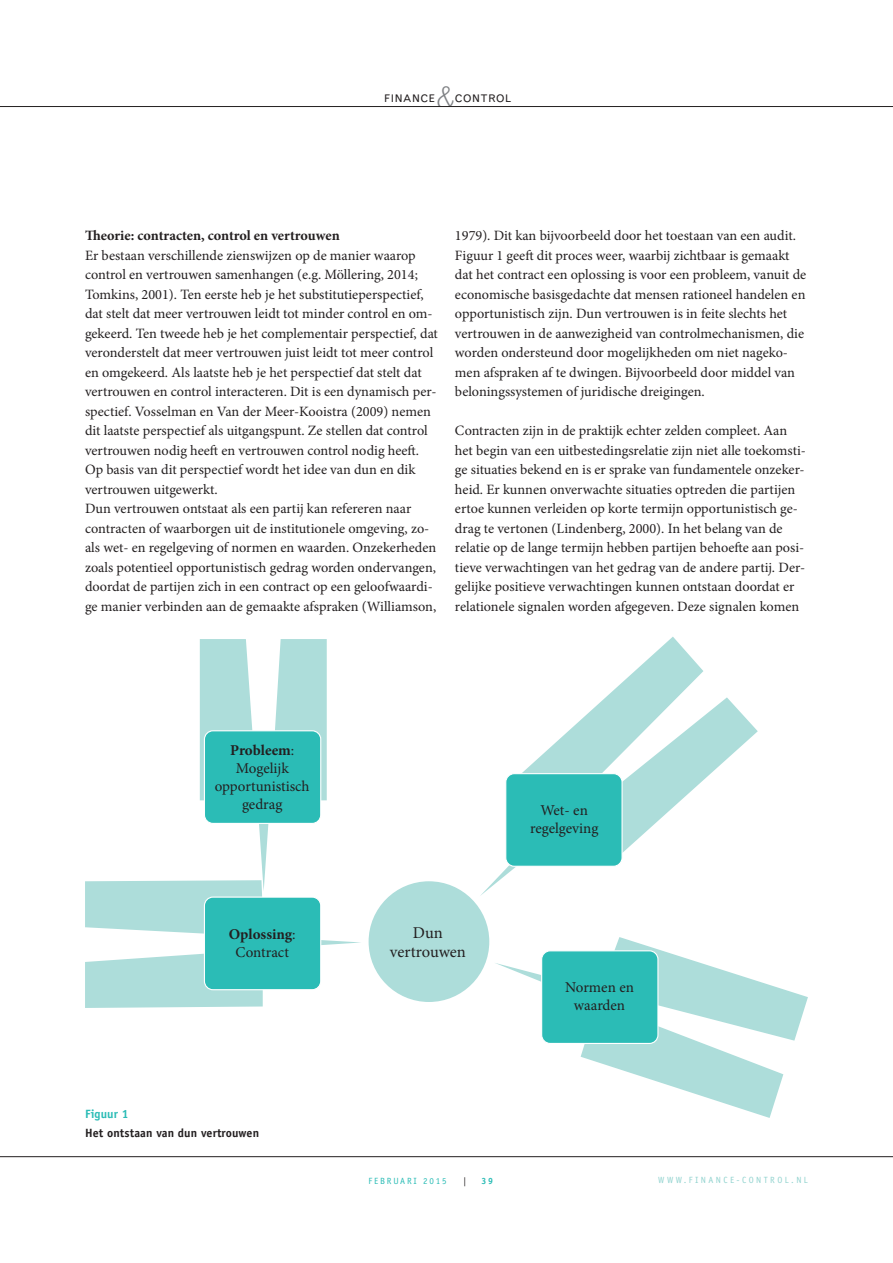
<style>
.page{position:relative;width:893px;height:1263px;background:#fff}
.page>*{position:absolute;margin:0;border:0;box-sizing:border-box;transform-origin:0 0}
.t1{font:300 33px "Grotesque MT Std";color:#808285}
.t2{font:16.5px/19.8px "Minion Pro";color:#231f20;text-align:center}
.t3{font:15px/18px "Minion Pro";color:#231f20;text-align:center}
.t4{font:700 15px/18px "Minion Pro";color:#231f20;text-align:center}
.t5{font:14.25px/19.5px "Minion Pro";color:#231f20}
.t6{font:700 14.25px "Minion Pro";color:#231f20}
.t7{font:700 12px "Officina Sans Std";letter-spacing:.01em;color:#231f20}
.t8{font:700 12px "Officina Sans Std";letter-spacing:.01em;color:#2bbcb6}
.t9{font:10.5px "Grotesque MT Std";letter-spacing:.05em;color:#231f20}
.t10{font:9px "Officina Sans Std";letter-spacing:.27em;color:#91d3cf}
.t11{font:9px "Officina Sans Std";letter-spacing:.2em;color:#2bbcb6}
.t12{font:700 9px "Officina Sans Std";color:#2bbcb6}
.t13{font:9px "Officina Sans Std";color:#231f20}
.s1{font-weight:700}
.s2{font-weight:400}
</style>
<div class="page">
<hr style="left:0;top:106px;width:893px;height:1px;background:#231f20">
<hr style="left:0;top:1156px;width:893px;height:1px;background:#231f20">
<svg style="left:581px;top:937px;width:227px;height:181px"></svg>
<svg style="left:321px;top:940px;width:40px;height:5px"></svg>
<svg style="left:495px;top:963px;width:46px;height:19px"></svg>
<div style="left:369px;top:881px;width:120px;height:121px;background:#adddda;border-radius:50%"></div>
<div style="left:542px;top:951px;width:116px;height:92px;background:#2bbcb6;border-radius:9px"></div>
<div style="left:541px;top:950px;width:117px;height:94px;border:1px solid #fff;border-radius:9px"></div>
<svg style="left:200px;top:639px;width:53px;height:161px;background:#b2dfdc"></svg>
<svg style="left:275px;top:639px;width:52px;height:161px;background:#b2dfdc"></svg>
<svg style="left:480px;top:637px;width:278px;height:259px"></svg>
<svg style="left:85px;top:824px;width:184px;height:110px"></svg>
<svg style="left:85px;top:953px;width:178px;height:55px;background:#b4e0dd"></svg>
<div style="left:506px;top:774px;width:116px;height:92px;background:#2bbcb6;border-radius:9px"></div>
<div style="left:505px;top:773px;width:118px;height:94px;border:1px solid #fff;border-radius:9px"></div>
<div style="left:204px;top:897px;width:117px;height:93px;background:#2bbcb6;border-radius:9px"></div>
<div style="left:204px;top:896px;width:117px;height:94px;border:1px solid #fff;border-radius:9px"></div>
<div style="left:204px;top:731px;width:117px;height:92px;background:#2bbcb6;border-radius:9px"></div>
<div style="left:204px;top:730px;width:117px;height:94px;border:1px solid #fff;border-radius:9px"></div>
<p class="t9" style="left:384px;top:92px;width:53px">FINANCE</p>
<h1 class="t1" style="left:435px;top:78px;width:23px">&amp;</h1>
<p class="t9" style="left:455px;top:92px;width:58px">CONTROL</p>
<p class="t6" style="left:85px;top:227px;width:256px">Theorie: contracten, control en vertrouwen</p>
<p class="t5" style="left:85px;top:247px;width:354px">Er bestaan verschillende zienswijzen op de manier waarop control en vertrouwen samenhangen (e.g. Möllering, 2014; Tomkins, 2001). Ten eerste heb je het substitutieperspectief, dat stelt dat meer vertrouwen leidt tot minder control en om&shy;gekeerd. Ten tweede heb je het complementair perspectief, dat veronderstelt dat meer vertrouwen juist leidt tot meer control en omgekeerd. Als laatste heb je het perspectief dat stelt dat vertrouwen en control interacteren. Dit is een dynamisch per&shy;spectief. Vosselman en Van der Meer-Kooistra (2009) nemen dit laatste perspectief als uitgangspunt. Ze stellen dat control vertrouwen nodig heeft en vertrouwen control nodig heeft.<br>Op basis van dit perspectief wordt het idee van dun en dik vertrouwen uitgewerkt.<br>Dun vertrouwen ontstaat als een partij kan refereren naar contracten of waarborgen uit de institutionele omgeving, zo&shy;als wet- en regelgeving of normen en waarden. Onzekerheden zoals potentieel opportunistisch gedrag worden ondervangen, doordat de partijen zich in een contract op een geloofwaardi&shy;ge manier verbinden aan de gemaakte afspraken (Williamson,</p>
<p class="t5" style="left:455px;top:227px;width:353px">1979). Dit kan bijvoorbeeld door het toestaan van een audit.<br>Figuur 1 geeft dit proces weer, waarbij zichtbaar is gemaakt dat het contract een oplossing is voor een probleem, vanuit de economische basisgedachte dat mensen rationeel handelen en opportunistisch zijn. Dun vertrouwen is in feite slechts het vertrouwen in de aanwezigheid van controlmechanismen, die worden ondersteund door mogelijkheden om niet nageko&shy;men afspraken af te dwingen. Bijvoorbeeld door middel van beloningssystemen of juridische dreigingen.</p>
<p class="t5" style="left:455px;top:422px;width:352px">Contracten zijn in de praktijk echter zelden compleet. Aan het begin van een uitbestedingsrelatie zijn niet alle toekomsti&shy;ge situaties bekend en is er sprake van fundamentele onzeker&shy;heid. Er kunnen onverwachte situaties optreden die partijen ertoe kunnen verleiden op korte termijn opportunistisch ge&shy;drag te vertonen (Lindenberg, 2000). In het belang van de relatie op de lange termijn hebben partijen behoefte aan posi&shy;tieve verwachtingen van het gedrag van de andere partij. Der&shy;gelijke positieve verwachtingen kunnen ontstaan doordat er relationele signalen worden afgegeven. Deze signalen komen</p>
<p class="t3" style="left:215px;top:742px;width:96px"><span class="s1">Probleem</span>:<br>Mogelijk opportunistisch gedrag</p>
<p class="t3" style="left:530px;top:803px;width:70px">Wet- en regelgeving</p>
<p class="t4" style="left:229px;top:924px;width:68px">Oplossing<span class="s2">:<br>Contract</span></p>
<p class="t8" style="left:85px;top:1109px;width:45px">Figuur 1</p>
<p class="t7" style="left:85px;top:1129px;width:176px">Het ontstaan van dun vertrouwen</p>
<p class="t2" style="left:390px;top:924px;width:78px">Dun vertrouwen</p>
<p class="t3" style="left:565px;top:980px;width:70px">Normen en waarden</p>
<p class="t11" style="left:369px;top:1175px;width:79px">FEBRUARI 2015</p>
<p class="t13" style="left:463px;top:1176px;width:4px">|</p>
<p class="t12" style="left:481px;top:1177px;width:13px">39</p>
<p class="t10" style="left:658px;top:1174px;width:151px">WWW.FINANCE-CONTROL.NL</p>
</div>
